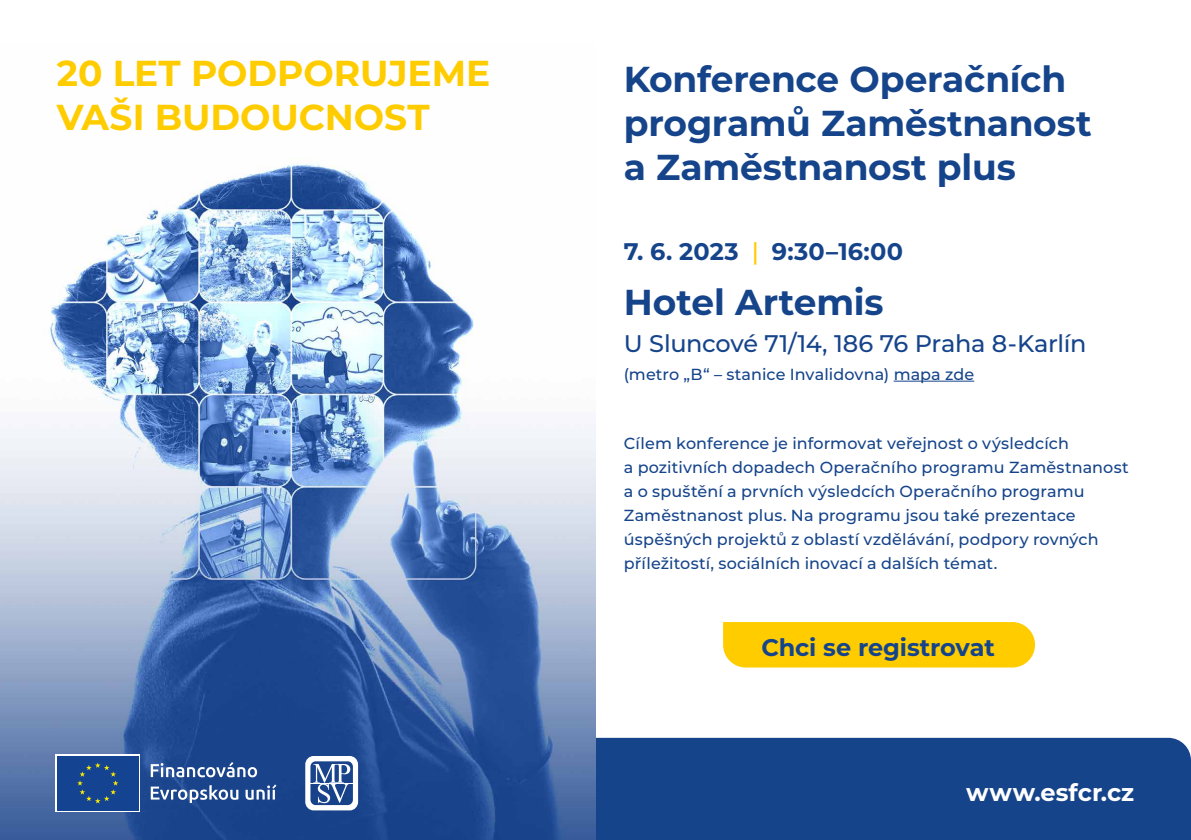
<style>
.page{position:relative;width:1191px;height:840px;background:#fff}
.page>*{position:absolute;margin:0;border:0;box-sizing:border-box;transform-origin:0 0}
.t1{font:700 36px/44px "Montserrat";letter-spacing:-.005em;color:#15448b}
.t2{font:700 36px/44px "Montserrat";color:#fc0}
.t3{font:700 24px "Montserrat";color:#15448b}
.t4{font:500 24px "Montserrat";letter-spacing:-.015em;color:#15448b}
.t5{font:700 24px "Montserrat";color:#fff}
.t6{font:500 16px/24px "Montserrat";letter-spacing:.005em;color:#15448b}
.s1{font-weight:500;color:#fc0}
</style>
<div class="page">
<div style="left:595px;top:737px;width:596px;height:102px;background:#15448b"></div>
<img style="left:0;top:160px;width:595px;height:679px">
<svg style="left:305px;top:755px;width:53px;height:55px"></svg>
<div style="left:55px;top:754px;width:85px;height:57px;background:#fff"></div>
<div style="left:57px;top:755px;width:82px;height:55px;background:#144391"></div>
<svg style="left:77px;top:762px;width:41px;height:41px"></svg>
<svg style="left:151px;top:761px;width:106px;height:16px"></svg>
<svg style="left:151px;top:784px;width:87px;height:18px"></svg>
<svg style="left:245px;top:784px;width:31px;height:15px"></svg>
<div style="left:723px;top:622px;width:312px;height:45px;background:#fc0"></div>
<hr style="left:893px;top:380px;width:81px;height:1px;background:#15448b">
<h1 class="t2" style="left:57px;top:50px;width:435px">20 LET PODPORUJEME<br>VAŠI BUDOUCNOST</h1>
<h1 class="t1" style="left:624px;top:55px;width:469px">Konference Operačních programů Zaměstnanost a Zaměstnanost plus</h1>
<h2 class="t3" style="left:624px;top:234px;width:281px">7. 6. 2023 <span class="s1">|</span> 9:30–16:00</h2>
<h1 class="t1" style="left:624px;top:279px;width:261px">Hotel Artemis</h1>
<h2 class="t4" style="left:624px;top:326px;width:464px">U Sluncové 71/14, 186 76 Praha 8-Karlín</h2>
<p class="t6" style="left:624px;top:361px;width:352px">(metro „B“ – stanice Invalidovna) mapa zde</p>
<p class="t6" style="left:624px;top:430px;width:506px">Cílem konference je informovat veřejnost o výsledcích<br>a pozitivních dopadech Operačního programu Zaměstnanost a o spuštění a prvních výsledcích Operačního programu Zaměstnanost plus. Na programu jsou také prezentace úspěšných projektů z oblastí vzdělávání, podpory rovných příležitostí, sociálních inovací a dalších témat.</p>
<h2 class="t3" style="left:761px;top:630px;width:235px">Chci se registrovat</h2>
<h2 class="t5" style="left:966px;top:774px;width:169px">www.esfcr.cz</h2>
</div>
